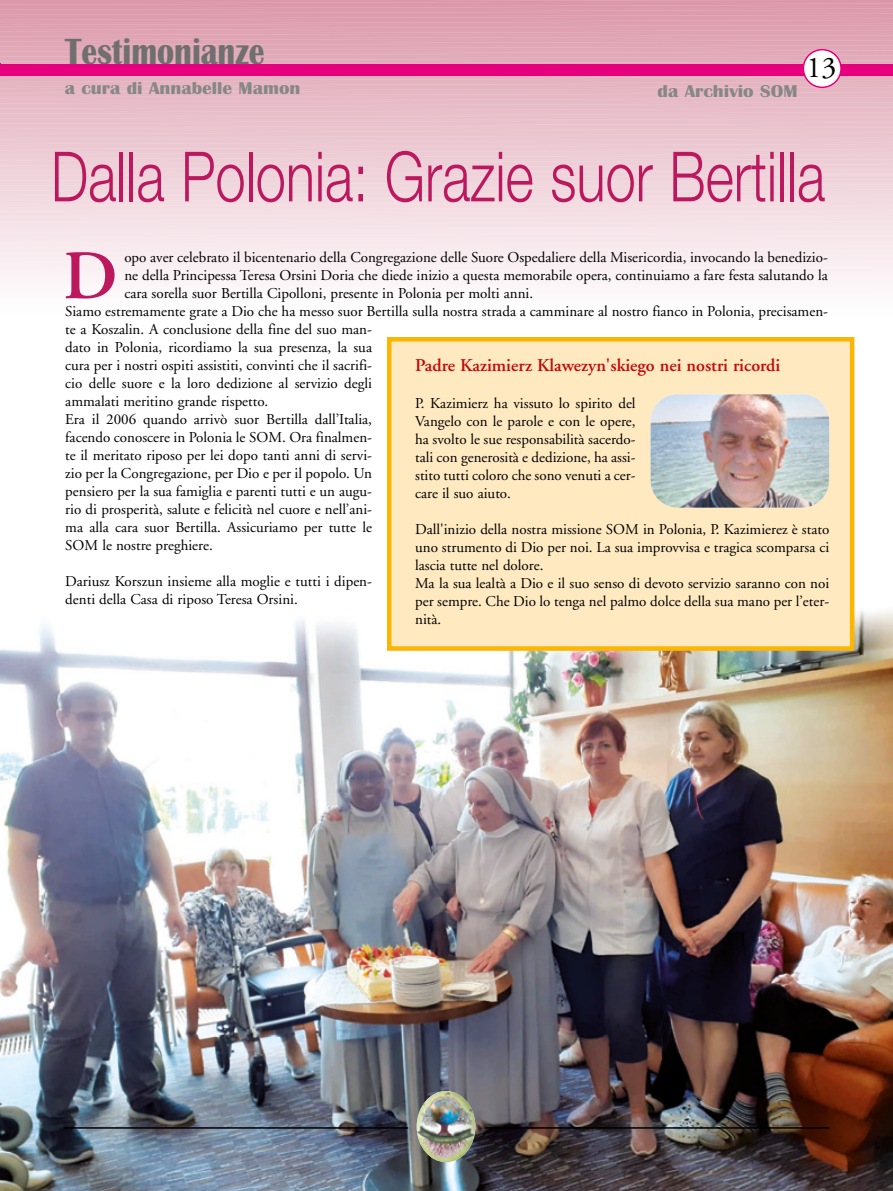
<style>
.page{position:relative;width:893px;height:1191px;background:#fff}
.page>*{position:absolute;margin:0;border:0;box-sizing:border-box;transform-origin:0 0}
.t1{font:300 69.3px "Helvetica Neue";color:#bc185e;scale:.78 1}
.t2{font:600 69.3px "Adobe Garamond";color:#bc185e}
.t3{font:700 37.8px "Britannic";color:#706f6f;scale:.83 1}
.t4{font:30px "Adobe Garamond";color:#000}
.t5{font:600 18px "Adobe Garamond";color:#c00d0e}
.t6{font:700 17.7px "Britannic";color:#878787;scale:1.1 1}
.t7{font:15px/18px "Adobe Garamond";color:#000}
</style>
<div class="page">
<img style="left:0;top:0;width:893px;height:1191px">
<h2 class="t3" style="left:65px;top:30px;width:242px">Testimonianze</h2>
<p class="t6" style="left:65px;top:78px;width:216px">a cura di Annabelle Mamon</p>
<p class="t6" style="left:658px;top:81px;width:129px">da Archivio SOM</p>
<h3 class="t4" style="left:806px;top:51px;width:31px">13</h3>
<h1 class="t1" style="left:51px;top:134px;width:994px">Dalla Polonia: Grazie suor Bertilla</h1>
<h1 class="t2" style="left:63px;top:238px;width:56px">D</h1>
<p class="t7" style="left:124px;top:249px;width:705px">opo aver celebrato il bicentenario della Congregazione delle Suore Ospedaliere della Misericordia, invocando la benedizio-</p>
<p class="t7" style="left:124px;top:267px;width:705px">ne della Principessa Teresa Orsini Doria che diede inizio a questa memorabile opera, continuiamo a fare festa salutando la</p>
<p class="t7" style="left:124px;top:285px;width:410px">cara sorella suor Bertilla Cipolloni, presente in Polonia per molti anni.</p>
<p class="t7" style="left:65px;top:303px;width:764px">Siamo estremamente grate a Dio che ha messo suor Bertilla sulla nostra strada a camminare al nostro fianco in Polonia, precisamen-</p>
<p class="t7" style="left:65px;top:321px;width:308px">te a Koszalin. A conclusione della fine del suo man-</p>
<p class="t7" style="left:65px;top:339px;width:308px">dato in Polonia, ricordiamo la sua presenza, la sua</p>
<p class="t7" style="left:65px;top:357px;width:308px">cura per i nostri ospiti assistiti, convinti che il sacrifi-</p>
<p class="t7" style="left:65px;top:375px;width:308px">cio delle suore e la loro dedizione al servizio degli</p>
<p class="t7" style="left:65px;top:393px;width:204px">ammalati meritino grande rispetto.</p>
<p class="t7" style="left:65px;top:411px;width:308px">Era il 2006 quando arrivò suor Bertilla dall’Italia,</p>
<p class="t7" style="left:65px;top:429px;width:308px">facendo conoscere in Polonia le SOM. Ora finalmen-</p>
<p class="t7" style="left:65px;top:447px;width:308px">te il meritato riposo per lei dopo tanti anni di servi-</p>
<p class="t7" style="left:65px;top:465px;width:308px">zio per la Congregazione, per Dio e per il popolo. Un</p>
<p class="t7" style="left:65px;top:483px;width:308px">pensiero per la sua famiglia e parenti tutti e un augu-</p>
<p class="t7" style="left:65px;top:501px;width:308px">rio di prosperità, salute e felicità nel cuore e nell’ani-</p>
<p class="t7" style="left:65px;top:519px;width:308px">ma alla cara suor Bertilla. Assicuriamo per tutte le</p>
<p class="t7" style="left:65px;top:537px;width:149px">SOM le nostre preghiere.</p>
<p class="t7" style="left:65px;top:573px;width:308px">Dariusz Korszun insieme alla moglie e tutti i dipen&shy;denti della Casa di riposo Teresa Orsini.</p>
<p class="t5" style="left:415px;top:355px;width:366px">Padre Kazimierz Klawezyn'skiego nei nostri ricordi</p>
<p class="t7" style="left:415px;top:395px;width:222px;text-align:justify">P. Kazimierz ha vissuto lo spirito del Vangelo con le parole e con le opere, ha svolto le sue responsabilità sacerdo&shy;tali con generosità e dedizione, ha assi&shy;stito tutti coloro che sono venuti a cer&shy;care il suo aiuto.</p>
<p class="t7" style="left:415px;top:521px;width:416px">Dall'inizio della nostra missione SOM in Polonia, P. Kazimierez è stato uno strumento di Dio per noi. La sua improvvisa e tragica scomparsa ci lascia tutte nel dolore.<br>Ma la sua lealtà a Dio e il suo senso di devoto servizio saranno con noi per sempre. Che Dio lo tenga nel palmo dolce della sua mano per l’eter&shy;nità.</p>
</div>
